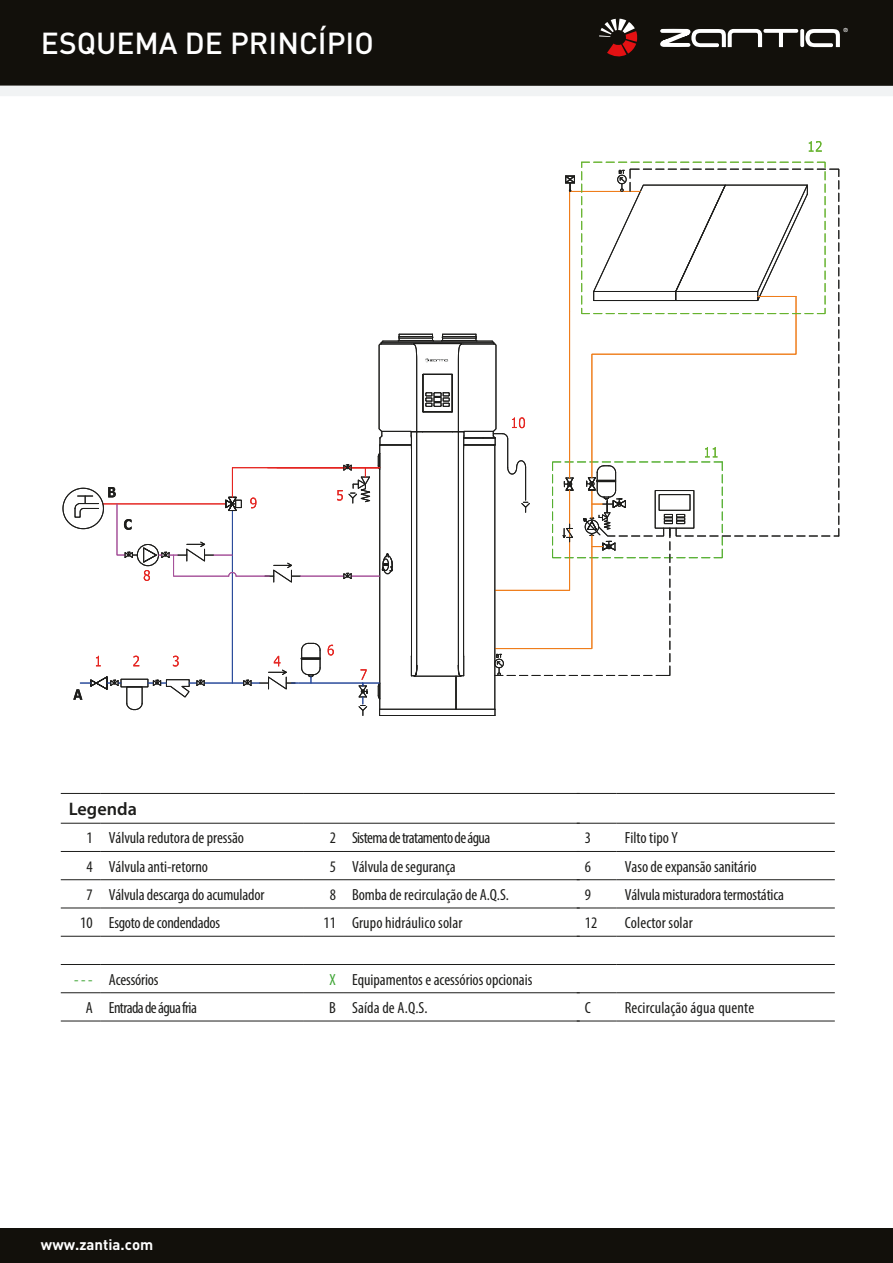
<style>
.page{position:relative;width:893px;height:1263px;background:#fff}
.page>*{position:absolute;margin:0;border:0;box-sizing:border-box;transform-origin:0 0}
.t1{font:500 30px "DIN";color:#fff}
.t2{font:600 18.15px "Myriad Pro";color:#1d1d1b}
.t3{font:condensed 16.2px "Myriad Pro";letter-spacing:-.005em;color:#1d1d1b}
.t4{font:condensed 16.2px "Myriad Pro";letter-spacing:-.04em;color:#1d1d1b}
.t5{font:700 15px "DIN";color:#fff}
.t6{font:100 expanded 5.7px "Helvetica Neue";color:#fff}
.s1{color:#3fa535}
</style>
<div class="page">
<div style="left:0;top:0;width:893px;height:86px;background:#12100b"></div>
<div style="left:0;top:86px;width:893px;height:10px;background:#f1f3f4"></div>
<div style="left:0;top:1228px;width:893px;height:35px;background:#12100b"></div>
<svg style="left:660px;top:29px;width:180px;height:18px"></svg>
<svg style="left:599px;top:19px;width:38px;height:38px"></svg>
<hr style="left:61px;top:793px;width:40px;height:1px;background:#1d1d1b">
<hr style="left:101px;top:793px;width:203px;height:1px;background:#1d1d1b">
<hr style="left:304px;top:793px;width:40px;height:1px;background:#1d1d1b">
<hr style="left:344px;top:793px;width:236px;height:1px;background:#1d1d1b">
<hr style="left:577px;top:793px;width:40px;height:1px;background:#1d1d1b">
<hr style="left:617px;top:793px;width:218px;height:1px;background:#1d1d1b">
<hr style="left:61px;top:823px;width:40px;height:1px;background:#1d1d1b">
<hr style="left:101px;top:823px;width:203px;height:1px;background:#1d1d1b">
<hr style="left:304px;top:823px;width:40px;height:1px;background:#1d1d1b">
<hr style="left:344px;top:823px;width:236px;height:1px;background:#1d1d1b">
<hr style="left:577px;top:823px;width:40px;height:1px;background:#1d1d1b">
<hr style="left:617px;top:823px;width:218px;height:1px;background:#1d1d1b">
<hr style="left:61px;top:851px;width:40px;height:1px;background:#1d1d1b">
<hr style="left:101px;top:851px;width:203px;height:1px;background:#1d1d1b">
<hr style="left:304px;top:851px;width:40px;height:1px;background:#1d1d1b">
<hr style="left:344px;top:851px;width:236px;height:1px;background:#1d1d1b">
<hr style="left:577px;top:851px;width:40px;height:1px;background:#1d1d1b">
<hr style="left:617px;top:851px;width:218px;height:1px;background:#1d1d1b">
<hr style="left:61px;top:879px;width:40px;height:1px;background:#1d1d1b">
<hr style="left:101px;top:879px;width:203px;height:1px;background:#1d1d1b">
<hr style="left:304px;top:879px;width:40px;height:1px;background:#1d1d1b">
<hr style="left:344px;top:879px;width:236px;height:1px;background:#1d1d1b">
<hr style="left:577px;top:879px;width:40px;height:1px;background:#1d1d1b">
<hr style="left:617px;top:879px;width:218px;height:1px;background:#1d1d1b">
<hr style="left:61px;top:908px;width:40px;height:1px;background:#1d1d1b">
<hr style="left:101px;top:908px;width:203px;height:1px;background:#1d1d1b">
<hr style="left:304px;top:908px;width:40px;height:1px;background:#1d1d1b">
<hr style="left:344px;top:908px;width:236px;height:1px;background:#1d1d1b">
<hr style="left:577px;top:908px;width:40px;height:1px;background:#1d1d1b">
<hr style="left:617px;top:908px;width:218px;height:1px;background:#1d1d1b">
<hr style="left:61px;top:936px;width:40px;height:1px;background:#1d1d1b">
<hr style="left:101px;top:936px;width:203px;height:1px;background:#1d1d1b">
<hr style="left:304px;top:936px;width:40px;height:1px;background:#1d1d1b">
<hr style="left:344px;top:936px;width:236px;height:1px;background:#1d1d1b">
<hr style="left:577px;top:936px;width:40px;height:1px;background:#1d1d1b">
<hr style="left:617px;top:936px;width:218px;height:1px;background:#1d1d1b">
<hr style="left:61px;top:964px;width:40px;height:1px;background:#1d1d1b">
<hr style="left:101px;top:964px;width:203px;height:1px;background:#1d1d1b">
<hr style="left:304px;top:964px;width:40px;height:1px;background:#1d1d1b">
<hr style="left:344px;top:964px;width:236px;height:1px;background:#1d1d1b">
<hr style="left:577px;top:964px;width:40px;height:1px;background:#1d1d1b">
<hr style="left:617px;top:964px;width:218px;height:1px;background:#1d1d1b">
<hr style="left:61px;top:992px;width:40px;height:1px;background:#1d1d1b">
<hr style="left:101px;top:992px;width:203px;height:1px;background:#1d1d1b">
<hr style="left:304px;top:992px;width:40px;height:1px;background:#1d1d1b">
<hr style="left:344px;top:992px;width:236px;height:1px;background:#1d1d1b">
<hr style="left:577px;top:992px;width:40px;height:1px;background:#1d1d1b">
<hr style="left:617px;top:992px;width:218px;height:1px;background:#1d1d1b">
<hr style="left:61px;top:1021px;width:40px;height:1px;background:#1d1d1b">
<hr style="left:101px;top:1021px;width:203px;height:1px;background:#1d1d1b">
<hr style="left:304px;top:1021px;width:40px;height:1px;background:#1d1d1b">
<hr style="left:344px;top:1021px;width:236px;height:1px;background:#1d1d1b">
<hr style="left:577px;top:1021px;width:40px;height:1px;background:#1d1d1b">
<hr style="left:617px;top:1021px;width:218px;height:1px;background:#1d1d1b">
<hr style="left:232px;top:510px;width:1px;height:173px;background:#2a4b9b">
<div style="left:235px;top:500px;width:6px;height:8px;border:1px solid #1d1d1b"></div>
<div style="left:121px;top:679px;width:27px;height:8px;border:1px solid #1d1d1b"></div>
<hr style="left:204px;top:683px;width:40px;height:1px;background:#2a4b9b">
<svg style="left:148px;top:679px;width:57px;height:18px"></svg>
<hr style="left:298px;top:683px;width:82px;height:1px;background:#2a4b9b">
<hr style="left:232px;top:467px;width:112px;height:1px;background:#e52420">
<svg style="left:73px;top:676px;width:69px;height:35px"></svg>
<svg style="left:96px;top:656px;width:5px;height:10px"></svg>
<svg style="left:133px;top:656px;width:7px;height:10px"></svg>
<svg style="left:173px;top:656px;width:6px;height:10px"></svg>
<svg style="left:250px;top:497px;width:7px;height:12px"></svg>
<svg style="left:265px;top:563px;width:35px;height:20px"></svg>
<svg style="left:243px;top:643px;width:78px;height:46px"></svg>
<hr style="left:236px;top:576px;width:33px;height:1px;background:#a6529a">
<hr style="left:300px;top:576px;width:44px;height:1px;background:#a6529a">
<svg style="left:63px;top:468px;width:174px;height:115px"></svg>
<svg style="left:327px;top:162px;width:512px;height:554px"></svg>
<h1 class="t1" style="left:41px;top:24px;width:334px">ESQUEMA DE PRINCÍPIO</h1>
<p class="t6" style="left:843px;top:26px;width:6px">®</p>
<p class="t2" style="left:69px;top:797px;width:70px">Legenda</p>
<p class="t3" style="left:87px;top:828px;width:159px">1 Válvula redutora de pressão</p>
<p class="t4" style="left:330px;top:828px;width:162px">2 Sistema de tratamento de água</p>
<p class="t3" style="left:585px;top:828px;width:8px">3</p>
<p class="t3" style="left:625px;top:828px;width:55px">Filto tipo Y</p>
<p class="t3" style="left:87px;top:856px;width:123px">4 Válvula anti-retorno</p>
<p class="t3" style="left:330px;top:856px;width:128px">5 Válvula de segurança</p>
<p class="t3" style="left:585px;top:856px;width:8px">6</p>
<p class="t3" style="left:625px;top:856px;width:133px">Vaso de expansão sanitário</p>
<p class="t3" style="left:87px;top:885px;width:179px">7 Válvula descarga do acumulador</p>
<p class="t3" style="left:330px;top:885px;width:181px">8 Bomba de recirculação de A.Q.S.</p>
<p class="t3" style="left:585px;top:885px;width:8px">9</p>
<p class="t3" style="left:625px;top:885px;width:161px">Válvula misturadora termostática</p>
<p class="t3" style="left:80px;top:913px;width:141px">10 Esgoto de condendados</p>
<p class="t3" style="left:323px;top:913px;width:140px">11 Grupo hidráulico solar</p>
<p class="t3" style="left:585px;top:913px;width:14px">12</p>
<p class="t3" style="left:625px;top:913px;width:69px">Colector solar</p>
<p class="t3" style="left:74px;top:969px;width:86px"><span class="s1">- - -</span> Acessórios</p>
<p class="t3" style="left:330px;top:969px;width:204px"><span class="s1">X</span> Equipamentos e acessórios opcionais</p>
<p class="t4" style="left:86px;top:998px;width:113px">A Entrada de água fria</p>
<p class="t3" style="left:329px;top:998px;width:100px">B Saída de A.Q.S.</p>
<p class="t3" style="left:585px;top:998px;width:8px">C</p>
<p class="t3" style="left:625px;top:998px;width:131px">Recirculação água quente</p>
<p class="t5" style="left:41px;top:1235px;width:114px">www.zantia.com</p>
</div>
